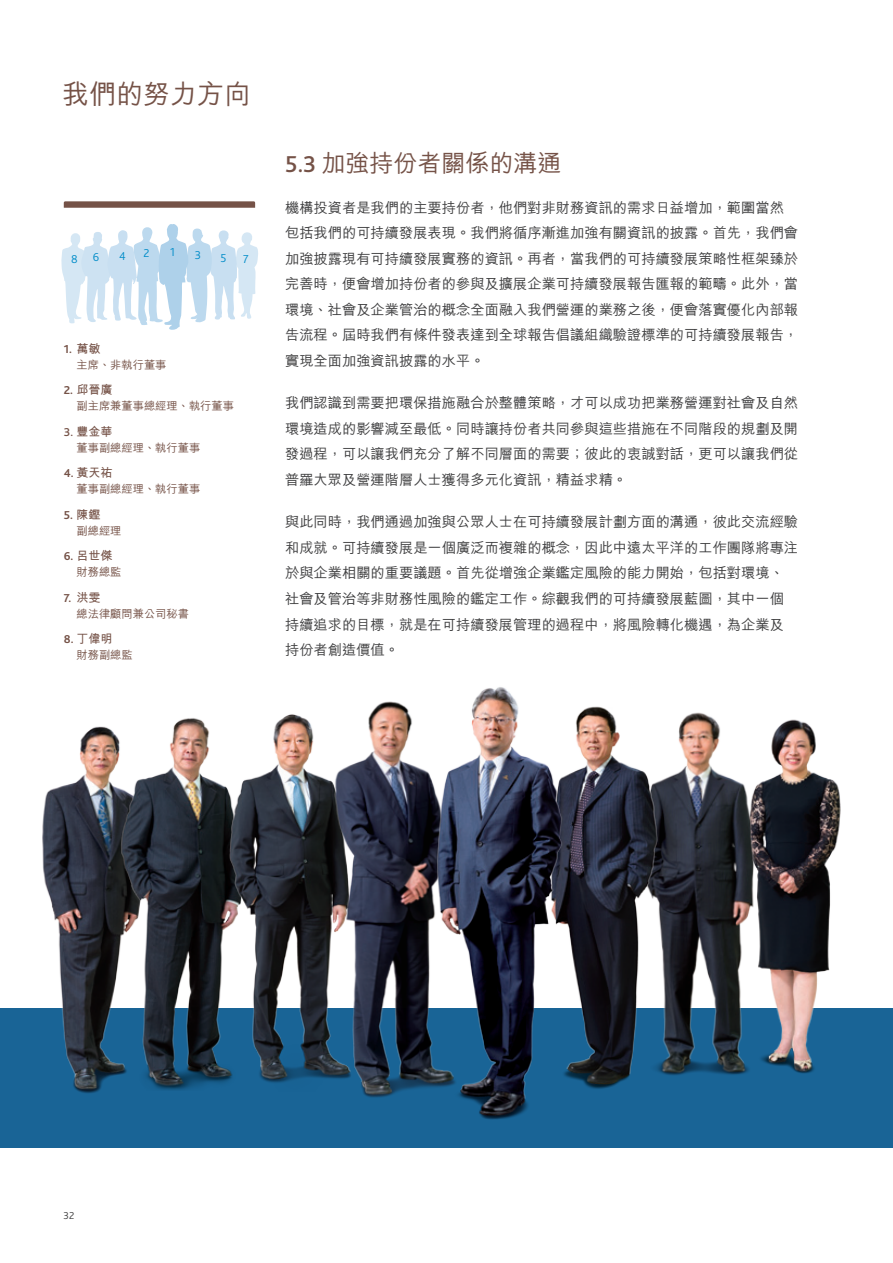
<style>
.page{position:relative;width:893px;height:1263px;background:#fff}
.page>*{position:absolute;margin:0;border:0;box-sizing:border-box;transform-origin:0 0}
.t1{font:500 27px "M Hei HK";color:#755247}
.t2{font:500 24px "M Hei HK";color:#755247}
.t3{font:500 14.25px/25.5px "M Hei HK";color:#3e3e3f}
.t4{font:700 12px "M Hei HK";color:#755247}
.t5{font:700 12px "Bliss 2";color:#755247}
.t6{font:300 12px "Bliss 2";color:#008cc8}
.t7{font:500 11.25px "M Hei HK";color:#755247}
.t8{font:300 10.5px "Bliss 2";color:#3e3e3f}
.s1{font-family:"M Hei HK"}
.s2{font-family:"Bliss 2"}
.s3{font-family:"Bliss 2";font-weight:500}
</style>
<div class="page">
<svg style="left:64px;top:201px;width:191px;height:7px"></svg>
<svg style="left:61px;top:224px;width:197px;height:106px"></svg>
<div style="left:0;top:1008px;width:893px;height:140px;background:#196496"></div>
<img style="left:42px;top:726px;width:74px;height:367px">
<img style="left:116px;top:718px;width:102px;height:372px">
<img style="left:218px;top:714px;width:96px;height:369px">
<img style="left:314px;top:701px;width:96px;height:397px">
<img style="left:779px;top:719px;width:62px;height:355px">
<img style="left:695px;top:712px;width:84px;height:363px">
<img style="left:585px;top:706px;width:110px;height:383px">
<img style="left:410px;top:687px;width:175px;height:433px">
<h1 class="t1" style="left:62px;top:75px;width:191px">我們的努力方向</h1>
<p class="t6" style="left:93px;top:250px;width:8px">6</p>
<p class="t6" style="left:119px;top:248px;width:8px">4</p>
<p class="t6" style="left:144px;top:245px;width:8px">2</p>
<p class="t6" style="left:170px;top:245px;width:6px">1</p>
<p class="t6" style="left:195px;top:247px;width:8px">3</p>
<p class="t6" style="left:71px;top:251px;width:8px">8</p>
<p class="t6" style="left:221px;top:250px;width:8px">5</p>
<p class="t6" style="left:243px;top:252px;width:7px">7</p>
<p class="t5" style="left:64px;top:341px;width:38px">1. <span class="s1">萬敏</span></p>
<p class="t7" style="left:77px;top:357px;width:92px">主席、非執行董事</p>
<p class="t4" style="left:64px;top:381px;width:50px"><span class="s2">2.</span> 邱晉廣</p>
<p class="t7" style="left:77px;top:398px;width:159px">副主席兼董事總經理、執行董事</p>
<p class="t4" style="left:64px;top:423px;width:50px"><span class="s3">3.</span> 豐金華</p>
<p class="t7" style="left:77px;top:439px;width:125px">董事副總經理、執行董事</p>
<p class="t4" style="left:64px;top:464px;width:50px"><span class="s2">4.</span> 黃天祐</p>
<p class="t7" style="left:77px;top:481px;width:125px">董事副總經理、執行董事</p>
<p class="t5" style="left:64px;top:507px;width:38px">5. <span class="s1">陳鏗</span></p>
<p class="t7" style="left:77px;top:522px;width:47px">副總經理</p>
<p class="t4" style="left:64px;top:547px;width:50px"><span class="s2">6.</span> 呂世傑</p>
<p class="t7" style="left:77px;top:564px;width:47px">財務總監</p>
<p class="t5" style="left:64px;top:590px;width:38px">7. <span class="s1">洪雯</span></p>
<p class="t7" style="left:77px;top:605px;width:114px">總法律顧問兼公司秘書</p>
<p class="t4" style="left:64px;top:630px;width:50px"><span class="s2">8.</span> 丁偉明</p>
<p class="t7" style="left:77px;top:647px;width:58px">財務副總監</p>
<h2 class="t2" style="left:285px;top:145px;width:278px"><span class="s2">5.3</span> 加強持份者關係的溝通</h2>
<p class="t3" style="left:285px;top:194px;width:514px">機構投資者是我們的主要持份者，他們對非財務資訊的需求日益增加，範圍當然包括我們的可持續發展表現。我們將循序漸進加強有關資訊的披露。首先，我們會加強披露現有可持續發展實務的資訊。再者，當我們的可持續發展策略性框架臻於完善時，便會增加持份者的參與及擴展企業可持續發展報告匯報的範疇。此外，當環境、社會及企業管治的概念全面融入我們營運的業務之後，便會落實優化內部報告流程。屆時我們有條件發表達到全球報告倡議組織驗證標準的可持續發展報告，實現全面加強資訊披露的水平。</p>
<p class="t3" style="left:285px;top:389px;width:514px;text-align:justify">我們認識到需要把環保措施融合於整體策略，才可以成功把業務營運對社會及自然環境造成的影響減至最低。同時讓持份者共同參與這些措施在不同階段的規劃及開發過程，可以讓我們充分了解不同層面的需要；彼此的衷誠對話，更可以讓我們從普羅大眾及營運階層人士獲得多元化資訊，精益求精。</p>
<p class="t3" style="left:285px;top:508px;width:514px">與此同時，我們通過加強與公眾人士在可持續發展計劃方面的溝通，彼此交流經驗和成就。可持續發展是一個廣泛而複雜的概念，因此中遠太平洋的工作團隊將專注於與企業相關的重要議題。首先從增強企業鑑定風險的能力開始，包括對環境、社會及管治等非財務性風險的鑑定工作。綜觀我們的可持續發展藍圖，其中一個持續追求的目標，就是在可持續發展管理的過程中，將風險轉化機遇，為企業及持份者創造價值。</p>
<p class="t8" style="left:64px;top:1209px;width:12px">32</p>
</div>
